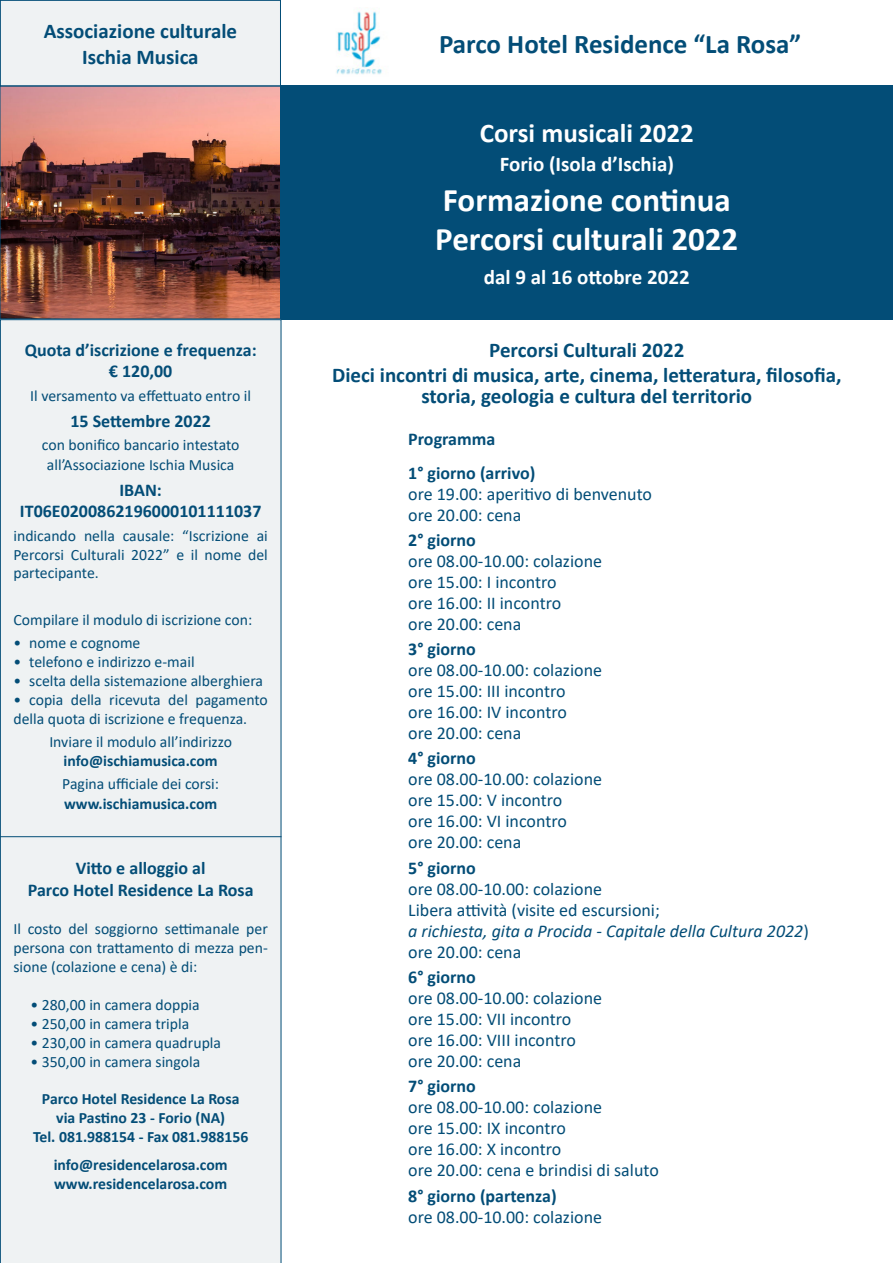
<style>
.page{position:relative;width:893px;height:1263px;background:#fff}
.page>*{position:absolute;margin:0;border:0;box-sizing:border-box;transform-origin:0 0}
.t1{font:700 33px "Calibri";color:#fff}
.t2{font:700 27px "Calibri";color:#034d77}
.t3{font:700 27px "Calibri";color:#fff}
.t4{font:700 21px "Calibri";color:#034d77}
.t5{font:700 21px "Calibri";color:#fff}
.t6{font:18px "Calibri";color:#034d77}
.t7{font:700 18px/21.6px "Calibri";color:#034d77;text-align:center}
.t8{font:italic 18px "Calibri";color:#034d77}
.t9{font:15.75px/18.9px "Calibri";color:#034d77;text-align:justify}
.t10{font:700 15.75px "Calibri";color:#034d77}
.s1{font-style:normal}
</style>
<div class="page">
<img style="left:2px;top:88px;width:277px;height:229px">
<div style="left:0;top:86px;width:281px;height:233px;border:1px solid #034d77"></div>
<div style="left:0;top:0;width:280px;height:86px;background:#eff2f3"></div>
<div style="left:0;top:0;width:281px;height:86px;border:1px solid #034d77"></div>
<div style="left:281px;top:85px;width:612px;height:235px;background:#034d77"></div>
<img style="left:336px;top:11px;width:46px;height:64px">
<div style="left:0;top:319px;width:281px;height:944px;background:#eff2f3"></div>
<hr style="left:0;top:836px;width:281px;height:1px;background:#034d77">
<p class="t4" style="left:44px;top:17px;width:195px">Associazione culturale</p>
<p class="t4" style="left:82px;top:42px;width:118px">Ischia Musica</p>
<p class="t7" style="left:25px;top:338px;width:233px">Quota d’iscrizione e frequenza:</p>
<p class="t7" style="left:109px;top:360px;width:65px">€ 120,00</p>
<p class="t9" style="left:30px;top:386px;width:222px">Il versamento va effettuato entro il</p>
<p class="t7" style="left:70px;top:410px;width:142px">15 Settembre 2022</p>
<p class="t9" style="left:42px;top:435px;width:199px">con bonifico bancario intestato</p>
<p class="t9" style="left:47px;top:455px;width:189px">all’Associazione Ischia Musica</p>
<p class="t7" style="left:20px;top:479px;width:243px">IBAN:<br>IT06E0200862196000101111037</p>
<p class="t9" style="left:14px;top:525px;width:256px">indicando nella causale: “Iscrizione ai Percorsi Culturali 2022” e il nome del partecipante.</p>
<p class="t9" style="left:14px;top:610px;width:240px">Compilare il modulo di iscrizione con:</p>
<p class="t9" style="left:14px;top:633px;width:128px">• nome e cognome</p>
<p class="t9" style="left:14px;top:652px;width:183px">• telefono e indirizzo e-mail</p>
<p class="t9" style="left:14px;top:671px;width:251px">• scelta della sistemazione alberghiera</p>
<p class="t9" style="left:14px;top:689px;width:256px">• copia della ricevuta del pagamento della quota di iscrizione e frequenza.</p>
<p class="t9" style="left:49px;top:731px;width:184px">Inviare il modulo all’indirizzo</p>
<p class="t10" style="left:64px;top:749px;width:156px">info@ischiamusica.com</p>
<p class="t9" style="left:62px;top:774px;width:158px">Pagina ufficiale dei corsi:</p>
<p class="t10" style="left:64px;top:792px;width:155px">www.ischiamusica.com</p>
<p class="t7" style="left:76px;top:857px;width:131px">Vitto e alloggio al</p>
<p class="t7" style="left:28px;top:878px;width:227px">Parco Hotel Residence La Rosa</p>
<p class="t9" style="left:14px;top:919px;width:256px">Il costo del soggiorno settimanale per persona con trattamento di mezza pen&shy;sione (colazione e cena) è di:</p>
<p class="t9" style="left:31px;top:995px;width:171px">• 280,00 in camera doppia</p>
<p class="t9" style="left:31px;top:1014px;width:160px">• 250,00 in camera tripla</p>
<p class="t9" style="left:31px;top:1033px;width:192px">• 230,00 in camera quadrupla</p>
<p class="t9" style="left:31px;top:1051px;width:171px">• 350,00 in camera singola</p>
<p class="t10" style="left:42px;top:1088px;width:199px">Parco Hotel Residence La Rosa</p>
<p class="t10" style="left:56px;top:1107px;width:170px">via Pastino 23 - Forio (NA)</p>
<p class="t10" style="left:33px;top:1126px;width:217px">Tel. 081.988154 - Fax 081.988156</p>
<p class="t10" style="left:54px;top:1153px;width:176px">info@residencelarosa.com</p>
<p class="t10" style="left:54px;top:1172px;width:175px">www.residencelarosa.com</p>
<p class="t2" style="left:439px;top:25px;width:364px">Parco Hotel Residence “La Rosa”</p>
<p class="t3" style="left:480px;top:114px;width:216px">Corsi musicali 2022</p>
<p class="t5" style="left:500px;top:149px;width:176px">Forio (Isola d’Ischia)</p>
<p class="t1" style="left:443px;top:176px;width:289px">Formazione continua</p>
<p class="t1" style="left:435px;top:216px;width:305px">Percorsi culturali 2022</p>
<p class="t5" style="left:484px;top:262px;width:207px">dal 9 al 16 ottobre 2022</p>
<p class="t4" style="left:489px;top:335px;width:197px">Percorsi Culturali 2022</p>
<p class="t4" style="left:332px;top:360px;width:511px">Dieci incontri di musica, arte, cinema, letteratura, filosofia,</p>
<p class="t4" style="left:421px;top:381px;width:332px">storia, geologia e cultura del territorio</p>
<p class="t7" style="left:408px;top:428px;width:89px">Programma</p>
<p class="t7" style="left:408px;top:462px;width:129px">1° giorno (arrivo)</p>
<p class="t6" style="left:408px;top:481px;width:245px">ore 19.00: aperitivo di benvenuto</p>
<p class="t6" style="left:408px;top:502px;width:115px">ore 20.00: cena</p>
<p class="t7" style="left:408px;top:529px;width:69px">2° giorno</p>
<p class="t6" style="left:408px;top:548px;width:195px">ore 08.00-10.00: colazione</p>
<p class="t6" style="left:408px;top:569px;width:150px">ore 15.00: I incontro</p>
<p class="t6" style="left:408px;top:590px;width:154px">ore 16.00: II incontro</p>
<p class="t6" style="left:408px;top:611px;width:115px">ore 20.00: cena</p>
<p class="t7" style="left:408px;top:638px;width:69px">3° giorno</p>
<p class="t6" style="left:408px;top:658px;width:195px">ore 08.00-10.00: colazione</p>
<p class="t6" style="left:408px;top:679px;width:159px">ore 15.00: III incontro</p>
<p class="t6" style="left:408px;top:700px;width:160px">ore 16.00: IV incontro</p>
<p class="t6" style="left:408px;top:721px;width:115px">ore 20.00: cena</p>
<p class="t7" style="left:408px;top:747px;width:69px">4° giorno</p>
<p class="t6" style="left:408px;top:767px;width:195px">ore 08.00-10.00: colazione</p>
<p class="t6" style="left:408px;top:788px;width:156px">ore 15.00: V incontro</p>
<p class="t6" style="left:408px;top:809px;width:160px">ore 16.00: VI incontro</p>
<p class="t6" style="left:408px;top:830px;width:115px">ore 20.00: cena</p>
<p class="t7" style="left:408px;top:857px;width:69px">5° giorno</p>
<p class="t6" style="left:408px;top:876px;width:195px">ore 08.00-10.00: colazione</p>
<p class="t6" style="left:408px;top:897px;width:253px">Libera attività (visite ed escursioni;</p>
<p class="t8" style="left:408px;top:918px;width:402px">a richiesta, gita a Procida - Capitale della Cultura 2022<span class="s1">)</span></p>
<p class="t6" style="left:408px;top:939px;width:115px">ore 20.00: cena</p>
<p class="t7" style="left:408px;top:966px;width:69px">6° giorno</p>
<p class="t6" style="left:408px;top:985px;width:195px">ore 08.00-10.00: colazione</p>
<p class="t6" style="left:408px;top:1006px;width:165px">ore 15.00: VII incontro</p>
<p class="t6" style="left:408px;top:1027px;width:169px">ore 16.00: VIII incontro</p>
<p class="t6" style="left:408px;top:1048px;width:115px">ore 20.00: cena</p>
<p class="t7" style="left:408px;top:1075px;width:69px">7° giorno</p>
<p class="t6" style="left:408px;top:1095px;width:195px">ore 08.00-10.00: colazione</p>
<p class="t6" style="left:408px;top:1116px;width:159px">ore 15.00: IX incontro</p>
<p class="t6" style="left:408px;top:1137px;width:155px">ore 16.00: X incontro</p>
<p class="t6" style="left:408px;top:1158px;width:252px">ore 20.00: cena e brindisi di saluto</p>
<p class="t7" style="left:408px;top:1184px;width:150px">8° giorno (partenza)</p>
<p class="t6" style="left:408px;top:1204px;width:195px">ore 08.00-10.00: colazione</p>
</div>
